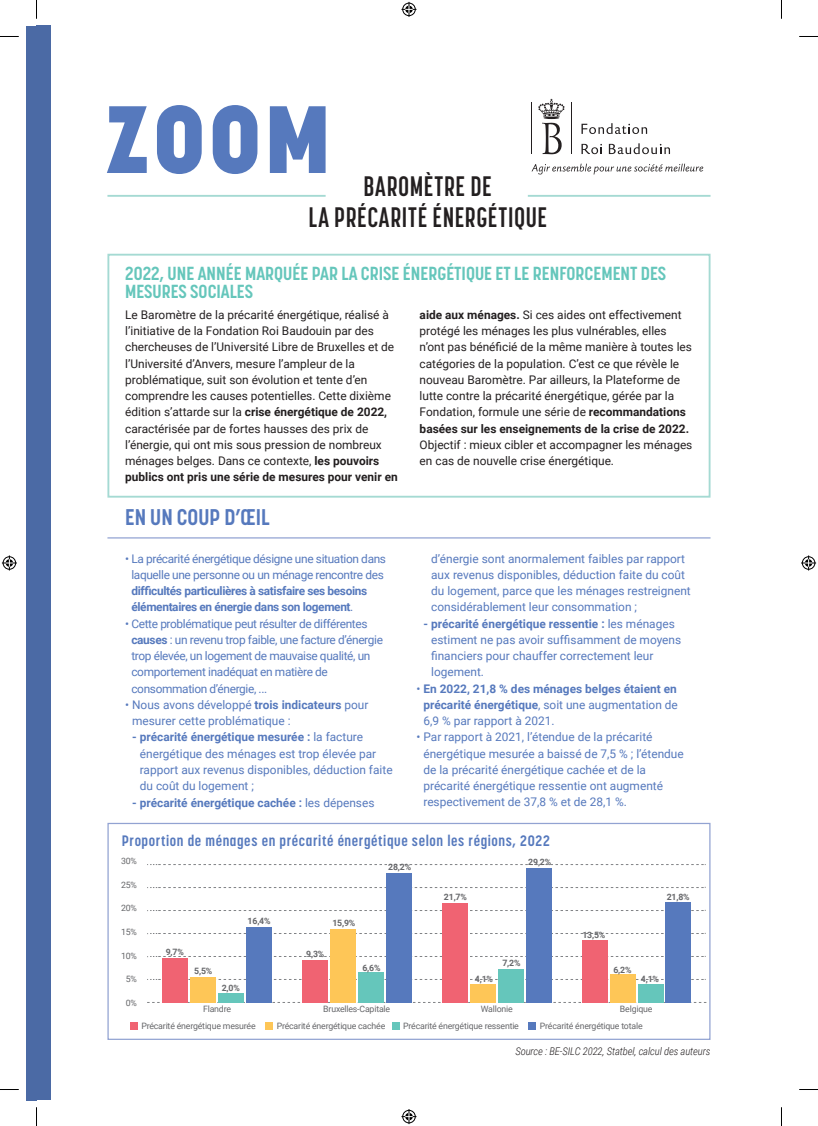
<style>
.page{position:relative;width:818px;height:1126px;background:#fff}
.page>*{position:absolute;margin:0;border:0;box-sizing:border-box;transform-origin:0 0}
.t1{font:800 94.5px "Korolev";color:#5679bd}
.t2{font:700 27.88px/31px "Korolev Compressed";letter-spacing:.02em;color:#231f20;text-align:center}
.t3{font:700 22.5px "Korolev Condensed";color:#5679bd}
.t4{font:700 18.75px/18.1px "Korolev Condensed";color:#65c6bb}
.t5{font:700 15px "Korolev Condensed";letter-spacing:.04em;color:#5679bd}
.t6{font:11.88px/16.2px "Roboto";color:#231f20}
.t7{font:11.88px/16.2px "Roboto";color:#5679bd}
.t8{font:11.88px/16.2px "Roboto";letter-spacing:-.03em;color:#5679bd;text-align:center}
.t9{font:700 11.88px/16.2px "Roboto";letter-spacing:-.03em;color:#5679bd}
.t10{font:700 11.88px "Roboto";color:#5679bd}
.t11{font:italic 300 10.62px "Roboto Condensed";letter-spacing:-.01em;color:#231f20}
.t12{font:8.75px "Roboto";letter-spacing:-.02em;color:#66676a}
.t13{font:700 8.75px "Roboto";letter-spacing:-.02em;color:#66676a}
.s1{font-weight:700}
.s2{font-weight:400}
</style>
<div class="page">
<div style="left:36px;top:26px;width:15px;height:1073px;background:#4b6aa5"></div>
<div style="left:26px;top:26px;width:10px;height:1073px;background:#4b6aa5"></div>
<hr style="left:527px;top:195px;width:183px;height:2px;background:#a5dad3">
<hr style="left:107px;top:195px;width:218px;height:2px;background:#a5dad3">
<div style="left:107px;top:254px;width:603px;height:243px;border:2px solid #a5dad3"></div>
<div style="left:107px;top:822px;width:603px;height:217px;border:1px solid #92a3d2"></div>
<hr style="left:107px;top:537px;width:603px;height:1px;background:#92a3d2">
<svg style="left:538px;top:99px;width:26px;height:55px"></svg>
<hr style="left:531px;top:103px;width:1px;height:51px;background:#231f20">
<svg style="left:581px;top:123px;width:65px;height:11px"></svg>
<svg style="left:581px;top:144px;width:20px;height:10px"></svg>
<svg style="left:608px;top:143px;width:61px;height:11px"></svg>
<svg style="left:531px;top:164px;width:171px;height:10px"></svg>
<hr style="left:570px;top:103px;width:1px;height:51px;background:#231f20">
<svg style="left:147px;top:1002px;width:559px;height:1px"></svg>
<svg style="left:147px;top:979px;width:558px;height:1px"></svg>
<svg style="left:147px;top:956px;width:558px;height:1px"></svg>
<svg style="left:147px;top:933px;width:558px;height:1px"></svg>
<svg style="left:147px;top:910px;width:558px;height:1px"></svg>
<svg style="left:147px;top:887px;width:558px;height:1px"></svg>
<svg style="left:147px;top:864px;width:558px;height:1px"></svg>
<div style="left:246px;top:926px;width:25px;height:76px;background:#5679bd"></div>
<div style="left:386px;top:872px;width:25px;height:130px;background:#5679bd"></div>
<div style="left:525px;top:868px;width:26px;height:134px;background:#5679bd"></div>
<div style="left:665px;top:902px;width:25px;height:100px;background:#5679bd"></div>
<div style="left:218px;top:993px;width:25px;height:9px;background:#65c6bb"></div>
<div style="left:358px;top:972px;width:25px;height:30px;background:#65c6bb"></div>
<div style="left:498px;top:969px;width:25px;height:33px;background:#65c6bb"></div>
<div style="left:637px;top:983px;width:25px;height:19px;background:#65c6bb"></div>
<div style="left:190px;top:977px;width:25px;height:25px;background:#fec657"></div>
<div style="left:330px;top:929px;width:25px;height:73px;background:#fec657"></div>
<div style="left:470px;top:983px;width:25px;height:19px;background:#fec657"></div>
<div style="left:609px;top:973px;width:25px;height:29px;background:#fec657"></div>
<div style="left:162px;top:957px;width:25px;height:45px;background:#f06372"></div>
<div style="left:302px;top:959px;width:25px;height:43px;background:#f06372"></div>
<div style="left:442px;top:902px;width:25px;height:100px;background:#f06372"></div>
<div style="left:581px;top:940px;width:25px;height:62px;background:#f06372"></div>
<div style="left:130px;top:1022px;width:7px;height:7px;background:#f06372"></div>
<div style="left:265px;top:1022px;width:7px;height:7px;background:#fec657"></div>
<div style="left:392px;top:1022px;width:7px;height:7px;background:#65c6bb"></div>
<div style="left:528px;top:1022px;width:7px;height:7px;background:#5679bd"></div>
<svg style="left:0;top:36px;width:19px;height:1px"></svg>
<svg style="left:799px;top:36px;width:18px;height:1px"></svg>
<svg style="left:0;top:1089px;width:19px;height:1px"></svg>
<svg style="left:799px;top:1089px;width:18px;height:1px"></svg>
<svg style="left:36px;top:0;width:1px;height:19px"></svg>
<svg style="left:36px;top:1107px;width:1px;height:18px"></svg>
<svg style="left:401px;top:2px;width:15px;height:15px"></svg>
<svg style="left:401px;top:1109px;width:15px;height:14px"></svg>
<svg style="left:2px;top:555px;width:15px;height:15px"></svg>
<svg style="left:801px;top:555px;width:14px;height:15px"></svg>
<h1 class="t1" style="left:106px;top:80px;width:227px">ZOOM</h1>
<h2 class="t2" style="left:308px;top:171px;width:240px">BAROMÈTRE DE<br>LA PRÉCARITÉ ÉNERGÉTIQUE</h2>
<h3 class="t4" style="left:125px;top:264px;width:542px">2022, UNE ANNÉE MARQUÉE PAR LA CRISE ÉNERGÉTIQUE ET LE RENFORCEMENT DES<br>MESURES SOCIALES</h3>
<p class="t6" style="left:125px;top:306px;width:274px">Le Baromètre de la précarité énergétique, réalisé à l’initiative de la Fondation Roi Baudouin par des chercheuses de l’Université Libre de Bruxelles et de l’Université d’Anvers, mesure l’ampleur de la problématique, suit son évolution et tente d’en comprendre les causes potentielles. Cette dixième édition s’attarde sur la <span class="s1">crise énergétique de 2022, </span>caractérisée par de fortes hausses des prix de l’énergie, qui ont mis sous pression de nombreux ménages belges. Dans ce contexte, <span class="s1">les pouvoirs publics ont pris une série de mesures pour venir en</span></p>
<p class="t6" style="left:419px;top:306px;width:274px"><span class="s1">aide aux ménages.</span> Si ces aides ont effectivement protégé les ménages les plus vulnérables, elles n’ont pas bénéficié de la même manière à toutes les catégories de la population. C’est ce que révèle le nouveau Baromètre. Par ailleurs, la Plateforme de lutte contre la précarité énergétique, gérée par la Fondation, formule une série de <span class="s1">recommandations basées sur les enseignements de la crise de 2022.</span></p>
<p class="t6" style="left:419px;top:436px;width:274px">Objectif : mieux cibler et accompagner les ménages en cas de nouvelle crise énergétique.</p>
<h3 class="t3" style="left:125px;top:504px;width:146px">EN UN COUP D’ŒIL</h3>
<p class="t8" style="left:125px;top:550px;width:262px">• La précarité énergétique désigne une situation dans laquelle une personne ou un ménage rencontre des</p>
<p class="t9" style="left:131px;top:582px;width:237px">difficultés particulières à satisfaire ses besoins élémentaires en énergie dans son logement<span class="s2">.</span></p>
<p class="t8" style="left:131px;top:615px;width:253px;text-align:left;text-indent:-6px">• Cette problématique peut résulter de différentes <span class="s1">causes</span> : un revenu trop faible, une facture d’énergie trop élevée, un logement de mauvaise qualité, un comportement inadéquat en matière de consommation d’énergie, ...</p>
<p class="t7" style="left:132px;top:696px;width:238px;text-indent:-7px">• Nous avons développé <span class="s1">trois indicateurs</span> pour mesurer cette problématique :</p>
<p class="t7" style="left:140px;top:728px;width:254px;text-indent:-8px"><span class="s1">- précarité énergétique mesurée :</span> la facture énergétique des ménages est trop élevée par rapport aux revenus disponibles, déduction faite du coût du logement ;</p>
<p class="t10" style="left:132px;top:793px;width:243px">- précarité énergétique cachée : <span class="s2">les dépenses</span></p>
<p class="t7" style="left:431px;top:549px;width:261px">d’énergie sont anormalement faibles par rapport aux revenus disponibles, déduction faite du coût du logement, parce que les ménages restreignent considérablement leur consommation ;</p>
<p class="t7" style="left:431px;top:614px;width:251px;text-indent:-8px"><span class="s1">- précarité énergétique ressentie :</span> les ménages estiment ne pas avoir suffisamment de moyens financiers pour chauffer correctement leur logement.</p>
<p class="t9" style="left:423px;top:679px;width:256px;text-align:justify;text-indent:-7px"><span class="s2">•</span> En 2022, 21,8 % des ménages belges étaient en précarité énergétique<span class="s2">, soit une augmentation de 6,9 % par rapport à 2021.</span></p>
<p class="t7" style="left:423px;top:728px;width:262px;text-indent:-7px">• Par rapport à 2021, l’étendue de la précarité énergétique mesurée a baissé de 7,5 % ; l’étendue de la précarité énergétique cachée et de la précarité énergétique ressentie ont augmenté respectivement de 37,8 % et de 28,1 %.</p>
<p class="t5" style="left:122px;top:831px;width:429px">Proportion de ménages en précarité énergétique selon les régions, 2022</p>
<p class="t12" style="left:121px;top:855px;width:17px">30%</p>
<p class="t12" style="left:121px;top:878px;width:17px">25%</p>
<p class="t12" style="left:121px;top:902px;width:17px">20%</p>
<p class="t12" style="left:121px;top:925px;width:17px">15%</p>
<p class="t12" style="left:121px;top:949px;width:17px">10%</p>
<p class="t12" style="left:126px;top:972px;width:13px">5%</p>
<p class="t12" style="left:126px;top:996px;width:13px">0%</p>
<p class="t13" style="left:528px;top:855px;width:24px">29,2%</p>
<p class="t13" style="left:388px;top:860px;width:24px">28,2%</p>
<p class="t13" style="left:443px;top:890px;width:24px">21,7%</p>
<p class="t13" style="left:247px;top:914px;width:24px">16,4%</p>
<p class="t13" style="left:332px;top:916px;width:24px">15,9%</p>
<p class="t13" style="left:582px;top:928px;width:24px">13,5%</p>
<p class="t13" style="left:166px;top:945px;width:20px">9,7%</p>
<p class="t13" style="left:306px;top:947px;width:20px">9,3%</p>
<p class="t13" style="left:502px;top:956px;width:20px">7,2%</p>
<p class="t13" style="left:362px;top:961px;width:20px">6,6%</p>
<p class="t13" style="left:613px;top:963px;width:20px">6,2%</p>
<p class="t13" style="left:194px;top:964px;width:20px">5,5%</p>
<p class="t13" style="left:474px;top:972px;width:20px">4,1%</p>
<p class="t13" style="left:640px;top:972px;width:20px">4,1%</p>
<p class="t13" style="left:222px;top:981px;width:20px">2,0%</p>
<p class="t12" style="left:203px;top:1003px;width:29px">Flandre</p>
<p class="t12" style="left:323px;top:1003px;width:68px">Bruxelles-Capitale</p>
<p class="t12" style="left:480px;top:1003px;width:33px">Wallonie</p>
<p class="t12" style="left:619px;top:1003px;width:34px">Belgique</p>
<p class="t12" style="left:276px;top:1019px;width:110px">Précarité énergétique cachée</p>
<p class="t12" style="left:403px;top:1019px;width:117px">Précarité énergétique ressentie</p>
<p class="t12" style="left:539px;top:1019px;width:104px">Précarité énergétique totale</p>
<p class="t12" style="left:141px;top:1019px;width:116px">Précarité énergétique mesurée</p>
<p class="t13" style="left:666px;top:890px;width:24px">21,8%</p>
<p class="t11" style="left:515px;top:1043px;width:196px">Source : BE-SILC 2022, Statbel, calcul des auteurs</p>
</div>
